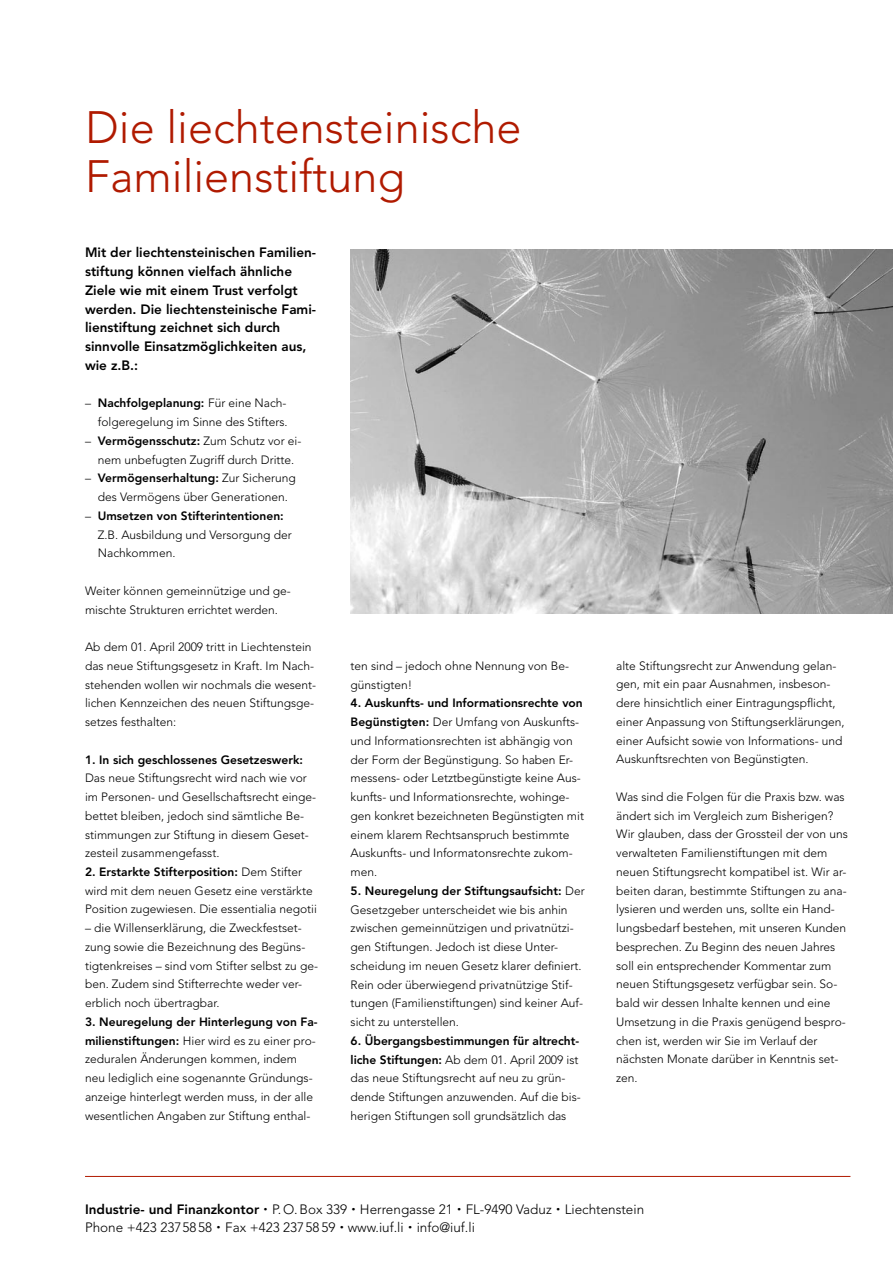
<style>
.page{position:relative;width:893px;height:1263px;background:#fff}
.page>*{position:absolute;margin:0;border:0;box-sizing:border-box;transform-origin:0 0}
.t1{font:300 45px/49.5px "Avenir";color:#b01a00}
.t2{font:800 13.5px/18.8px "Avenir";color:#000}
.t3{font:300 13.5px/18.8px "Avenir";color:#000}
.t4{font:300 12px/18.8px "Avenir";color:#000}
.t5{font:800 12px "Avenir";color:#000}
.s1{font-weight:800}
.s2{font-weight:800;font-size:16.5px}
</style>
<div class="page">
<hr style="left:85px;top:1176px;width:765px;height:1px;background:#b01a00">
<img style="left:351px;top:250px;width:542px;height:364px">
<h1 class="t1" style="left:85px;top:102px;width:438px">Die liechtensteinische<br>Familienstiftung</h1>
<p class="t2" style="left:85px;top:243px;width:233px">Mit der liechtensteinischen Familien&shy;stiftung können vielfach ähnliche Ziele wie mit einem Trust verfolgt werden. Die liechtensteinische Fami&shy;lienstiftung zeichnet sich durch sinnvolle Einsatzmöglichkeiten aus, wie z.B.:</p>
<p class="t4" style="left:85px;top:394px;width:204px;text-align:right">– <span class="s1">Nachfolgeplanung:</span> Für eine Nach&shy;folgeregelung im Sinne des Stifters.</p>
<p class="t4" style="left:85px;top:431px;width:218px;text-align:center">– <span class="s1">Vermögensschutz:</span> Zum Schutz vor ei&shy;nem unbefugten Zugriff durch Dritte.</p>
<p class="t4" style="left:85px;top:469px;width:212px;text-align:center">– <span class="s1">Vermögenserhaltung:</span> Zur Sicherung des Vermögens über Generationen.</p>
<p class="t4" style="left:98px;top:506px;width:195px;text-indent:-13px">– <span class="s1">Umsetzen von Stifterintentionen:<br></span>Z.B. Ausbildung und Versorgung der<br>Nachkommen.</p>
<p class="t4" style="left:85px;top:581px;width:207px">Weiter können gemeinnützige und ge&shy;mischte Strukturen errichtet werden.</p>
<p class="t4" style="left:85px;top:637px;width:233px">Ab dem 01. April 2009 tritt in Liechtenstein das neue Stiftungsgesetz in Kraft. Im Nach&shy;stehenden wollen wir nochmals die wesent&shy;lichen Kennzeichen des neuen Stiftungsge&shy;setzes festhalten:</p>
<p class="t5" style="left:85px;top:752px;width:219px">1. In sich geschlossenes Gesetzeswerk:</p>
<p class="t4" style="left:85px;top:769px;width:233px">Das neue Stiftungsrecht wird nach wie vor im Personen- und Gesellschaftsrecht einge&shy;bettet bleiben, jedoch sind sämtliche Be&shy;stimmungen zur Stiftung in diesem Geset&shy;zesteil zusammengefasst.</p>
<p class="t4" style="left:85px;top:862px;width:233px"><span class="s1">2. Erstarkte Stifterposition:</span> Dem Stifter wird mit dem neuen Gesetz eine verstärkte<br>Position zugewiesen. Die essentialia negotii</p>
<p class="t4" style="left:85px;top:919px;width:234px">– die Willenserklärung, die Zweckfestset&shy;zung sowie die Bezeichnung des Begüns&shy;tigtenkreises – sind vom Stifter selbst zu ge&shy;ben. Zudem sind Stifterrechte weder ver&shy;erblich noch übertragbar.</p>
<p class="t4" style="left:85px;top:1012px;width:234px"><span class="s1">3. Neuregelung der Hinterlegung von Fa&shy;milienstiftungen:</span> Hier wird es zu einer pro&shy;zeduralen Änderungen kommen, indem neu lediglich eine sogenannte Gründungs&shy;anzeige hinterlegt werden muss, in der alle wesentlichen Angaben zur Stiftung enthal-</p>
<p class="t4" style="left:351px;top:656px;width:220px">ten sind – jedoch ohne Nennung von Be&shy;günstigten!</p>
<p class="t4" style="left:351px;top:694px;width:235px"><span class="s1">4. Auskunfts- und Informationsrechte von Begünstigten:</span> Der Umfang von Auskunfts&shy;und Informationsrechten ist abhängig von der Form der Begünstigung. So haben Er&shy;messens- oder Letztbegünstigte keine Aus&shy;kunfts- und Informationsrechte, wohinge&shy;gen konkret bezeichneten Begünstigten mit einem klarem Rechtsanspruch bestimmte Auskunfts- und Informatonsrechte zukom&shy;men.</p>
<p class="t4" style="left:351px;top:881px;width:236px"><span class="s1">5. Neuregelung der Stiftungsaufsicht:</span> Der Gesetzgeber unterscheidet wie bis anhin zwischen gemeinnützigen und privatnützi&shy;gen Stiftungen. Jedoch ist diese Unter&shy;scheidung im neuen Gesetz klarer definiert.<br>Rein oder überwiegend privatnützige Stif&shy;tungen (Familienstiftungen) sind keiner Auf&shy;sicht zu unterstellen.</p>
<p class="t4" style="left:351px;top:1031px;width:232px"><span class="s1">6. Übergangsbestimmungen für altrecht&shy;liche Stiftungen:</span> Ab dem 01. April 2009 ist das neue Stiftungsrecht auf neu zu grün&shy;dende Stiftungen anzuwenden. Auf die bis&shy;herigen Stiftungen soll grundsätzlich das</p>
<p class="t4" style="left:616px;top:656px;width:230px">alte Stiftungsrecht zur Anwendung gelan&shy;gen, mit ein paar Ausnahmen, insbeson&shy;dere hinsichtlich einer Eintragungspflicht, einer Anpassung von Stiftungserklärungen, einer Aufsicht sowie von Informations- und Auskunftsrechten von Begünstigten.</p>
<p class="t4" style="left:616px;top:787px;width:233px">Was sind die Folgen für die Praxis bzw. was ändert sich im Vergleich zum Bisherigen?<br>Wir glauben, dass der Grossteil der von uns verwalteten Familienstiftungen mit dem neuen Stiftungsrecht kompatibel ist. Wir ar&shy;beiten daran, bestimmte Stiftungen zu ana&shy;lysieren und werden uns, sollte ein Hand&shy;lungsbedarf bestehen, mit unseren Kunden besprechen. Zu Beginn des neuen Jahres soll ein entsprechender Kommentar zum neuen Stiftungsgesetz verfügbar sein. So&shy;bald wir dessen Inhalte kennen und eine Umsetzung in die Praxis genügend bespro&shy;chen ist, werden wir Sie im Verlauf der nächsten Monate darüber in Kenntnis set&shy;zen.</p>
<p class="t3" style="left:85px;top:1199px;width:561px"><span class="s1">Industrie- und Finanzkontor</span> <span class="s2">·</span> P.O.Box 339 <span class="s2">·</span> Herrengasse 21 <span class="s2">·</span> FL-9490 Vaduz <span class="s2">·</span> Liechtenstein<br>Phone +423 2375858 <span class="s2">·</span> Fax +423 2375859 <span class="s2">·</span> www.iuf.li <span class="s2">·</span> info@iuf.li</p>
</div>
